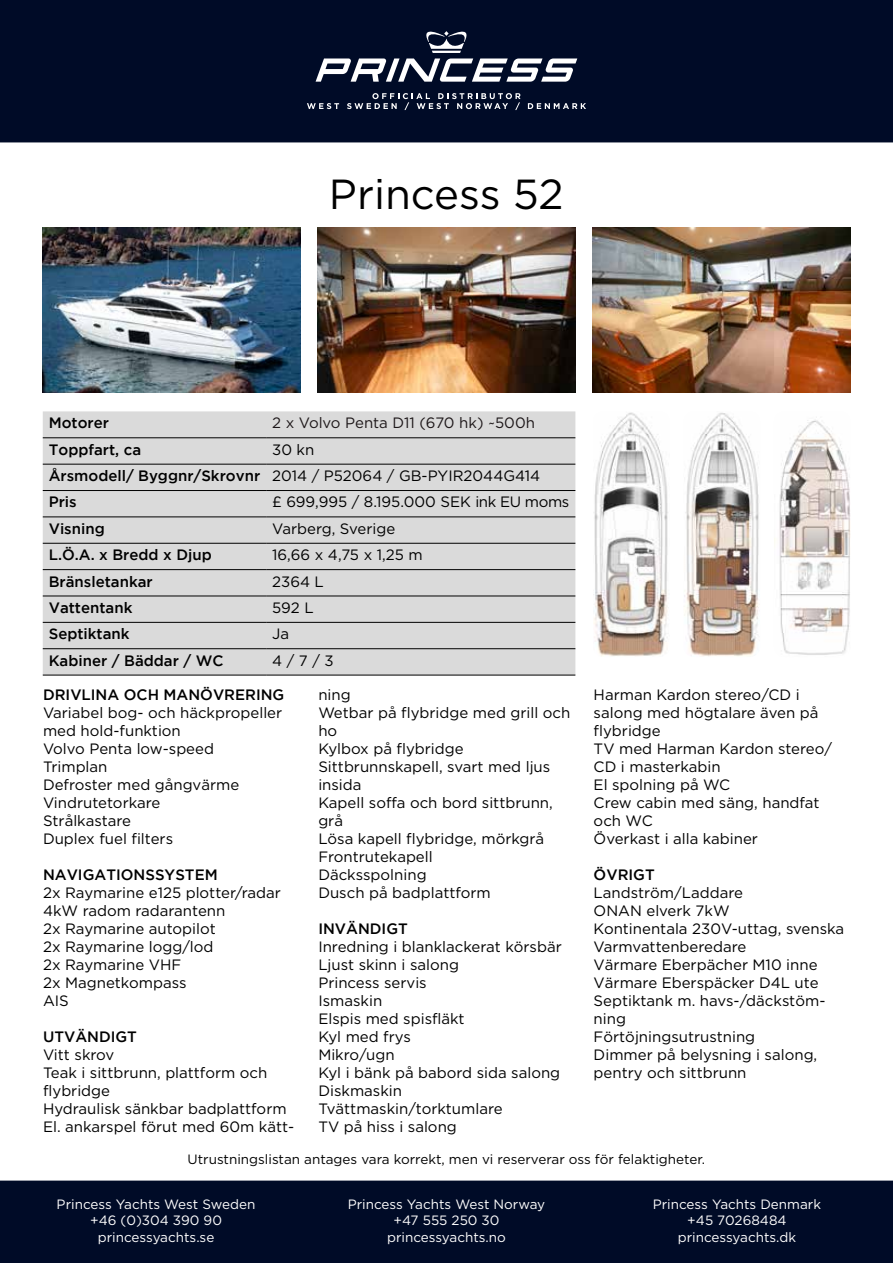
<style>
.page{position:relative;width:893px;height:1263px;background:#fff}
.page>*{position:absolute;margin:0;border:0;box-sizing:border-box;transform-origin:0 0}
.t1{font:42px "Gotham";color:#000}
.t2{font:15px/18px "Gotham";color:#000}
.t3{font:500 15px "Gotham";color:#000}
.t4{font:15px "Gotham";color:#1d1719}
.t5{font:13.5px/16.2px "Gotham";color:#fff;text-align:center}
.t6{font:13.5px "Gotham";color:#000}
.s1{font-weight:500}
</style>
<div class="page">
<div style="left:0;top:0;width:893px;height:142px;background:#000b27"></div>
<div style="left:0;top:1180px;width:893px;height:83px;background:#000b27;border:2px solid #000b27"></div>
<svg style="left:316px;top:31px;width:261px;height:51px"></svg>
<svg style="left:307px;top:103px;width:32px;height:6px"></svg>
<svg style="left:347px;top:93px;width:174px;height:17px"></svg>
<svg style="left:528px;top:103px;width:58px;height:6px"></svg>
<img style="left:43px;top:227px;width:258px;height:166px">
<img style="left:317px;top:227px;width:258px;height:166px">
<div style="left:43px;top:411px;width:532px;height:264px;background:#dadada"></div>
<hr style="left:43px;top:437px;width:223px;height:1px;background:#000">
<hr style="left:266px;top:437px;width:309px;height:1px;background:#000">
<hr style="left:43px;top:464px;width:223px;height:1px;background:#000">
<hr style="left:266px;top:464px;width:309px;height:1px;background:#000">
<hr style="left:43px;top:490px;width:223px;height:1px;background:#000">
<hr style="left:266px;top:490px;width:309px;height:1px;background:#000">
<hr style="left:43px;top:517px;width:223px;height:1px;background:#000">
<hr style="left:266px;top:517px;width:309px;height:1px;background:#000">
<hr style="left:43px;top:543px;width:223px;height:1px;background:#000">
<hr style="left:266px;top:543px;width:309px;height:1px;background:#000">
<hr style="left:43px;top:569px;width:223px;height:1px;background:#000">
<hr style="left:266px;top:569px;width:309px;height:1px;background:#000">
<hr style="left:43px;top:596px;width:223px;height:1px;background:#000">
<hr style="left:266px;top:596px;width:309px;height:1px;background:#000">
<hr style="left:43px;top:622px;width:223px;height:1px;background:#000">
<hr style="left:266px;top:622px;width:309px;height:1px;background:#000">
<hr style="left:43px;top:648px;width:223px;height:1px;background:#000">
<hr style="left:266px;top:648px;width:309px;height:1px;background:#000">
<hr style="left:43px;top:675px;width:223px;height:1px;background:#000">
<hr style="left:266px;top:675px;width:309px;height:1px;background:#000">
<img style="left:593px;top:412px;width:75px;height:245px">
<img style="left:774px;top:420px;width:76px;height:235px">
<img style="left:684px;top:413px;width:76px;height:244px">
<img style="left:592px;top:227px;width:258px;height:166px">
<h1 class="t1" style="left:329px;top:171px;width:236px">Princess 52</h1>
<p class="t3" style="left:49px;top:414px;width:62px">Motorer</p>
<p class="t4" style="left:272px;top:415px;width:264px">2 x Volvo Penta D11 (670 hk) ~500h</p>
<p class="t3" style="left:49px;top:441px;width:94px">Toppfart, ca</p>
<p class="t2" style="left:49px;top:436px;width:493px;line-height:26.4px;text-indent:223px">30 kn<br><span class="s1">Årsmodell/ Byggnr/Skrovnr</span> 2014 / P52064 / GB-PYIR2044G414<br><span class="s1">Pris</span></p>
<p class="t2" style="left:272px;top:493px;width:299px">£ 699,995 / 8.195.000 SEK ink EU moms</p>
<p class="t3" style="left:49px;top:520px;width:57px">Visning</p>
<p class="t2" style="left:272px;top:519px;width:125px">Varberg, Sverige</p>
<p class="t3" style="left:49px;top:546px;width:164px">L.Ö.A. x Bredd x Djup</p>
<p class="t2" style="left:272px;top:546px;width:152px">16,66 x 4,75 x 1,25 m</p>
<p class="t3" style="left:49px;top:573px;width:105px">Bränsletankar</p>
<p class="t2" style="left:272px;top:572px;width:53px">2364 L</p>
<p class="t3" style="left:49px;top:599px;width:85px">Vattentank</p>
<p class="t2" style="left:272px;top:598px;width:43px">592 L</p>
<p class="t3" style="left:49px;top:625px;width:82px">Septiktank</p>
<p class="t2" style="left:272px;top:625px;width:18px">Ja</p>
<p class="t3" style="left:49px;top:652px;width:176px">Kabiner / Bäddar / WC</p>
<p class="t2" style="left:272px;top:651px;width:63px">4 / 7 / 3</p>
<p class="t3" style="left:43px;top:686px;width:243px">DRIVLINA OCH MANÖVRERING</p>
<p class="t2" style="left:43px;top:703px;width:241px">Variabel bog- och häckpropeller med hold-funktion<br>Volvo Penta low-speed<br>Trimplan<br>Defroster med gångvärme<br>Vindrutetorkare<br>Strålkastare<br>Duplex fuel filters</p>
<p class="t3" style="left:43px;top:866px;width:176px">NAVIGATIONSSYSTEM</p>
<p class="t2" style="left:43px;top:883px;width:239px">2x Raymarine e125 plotter/radar<br>4kW radom radarantenn<br>2x Raymarine autopilot<br>2x Raymarine logg/lod<br>2x Raymarine VHF<br>2x Magnetkompass<br>AIS</p>
<p class="t3" style="left:43px;top:1028px;width:95px">UTVÄNDIGT</p>
<p class="t2" style="left:43px;top:1045px;width:253px">Vitt skrov<br>Teak i sittbrunn, plattform och flybridge<br>Hydraulisk sänkbar badplattform<br>El. ankarspel förut med 60m kätt-</p>
<p class="t2" style="left:318px;top:685px;width:253px">ning<br>Wetbar på flybridge med grill och ho<br>Kylbox på flybridge<br>Sittbrunnskapell, svart med ljus insida<br>Kapell soffa och bord sittbrunn, grå<br>Lösa kapell flybridge, mörkgrå<br>Frontrutekapell<br>Däcksspolning<br>Dusch på badplattform</p>
<p class="t3" style="left:318px;top:920px;width:91px">INVÄNDIGT</p>
<p class="t2" style="left:318px;top:937px;width:245px">Inredning i blanklackerat körsbär<br>Ljust skinn i salong<br>Princess servis<br>Ismaskin<br>Elspis med spisfläkt<br>Kyl med frys<br>Mikro/ugn<br>Kyl i bänk på babord sida salong<br>Diskmaskin<br>Tvättmaskin/torktumlare<br>TV på hiss i salong</p>
<p class="t2" style="left:594px;top:685px;width:240px">Harman Kardon stereo/CD i salong med högtalare även på flybridge<br>TV med Harman Kardon stereo/<br>CD i masterkabin<br>El spolning på WC<br>Crew cabin med säng, handfat och WC<br>Överkast i alla kabiner</p>
<p class="t3" style="left:594px;top:866px;width:63px">ÖVRIGT</p>
<p class="t2" style="left:594px;top:883px;width:252px">Landström/Laddare<br>ONAN elverk 7kW<br>Kontinentala 230V-uttag, svenska<br>Varmvattenberedare<br>Värmare Eberpächer M10 inne<br>Värmare Eberspäcker D4L ute<br>Septiktank m. havs-/däckstöm&shy;ning<br>Förtöjningsutrustning<br>Dimmer på belysning i salong, pentry och sittbrunn</p>
<p class="t6" style="left:187px;top:1152px;width:519px">Utrustningslistan antages vara korrekt, men vi reserverar oss för felaktigheter.</p>
<p class="t5" style="left:57px;top:1196px;width:200px">Princess Yachts West Sweden +46 (0)304 390 90 princessyachts.se</p>
<p class="t5" style="left:348px;top:1196px;width:199px">Princess Yachts West Norway +47 555 250 30 princessyachts.no</p>
<p class="t5" style="left:653px;top:1196px;width:170px">Princess Yachts Denmark +45 70268484 princessyachts.dk</p>
</div>
